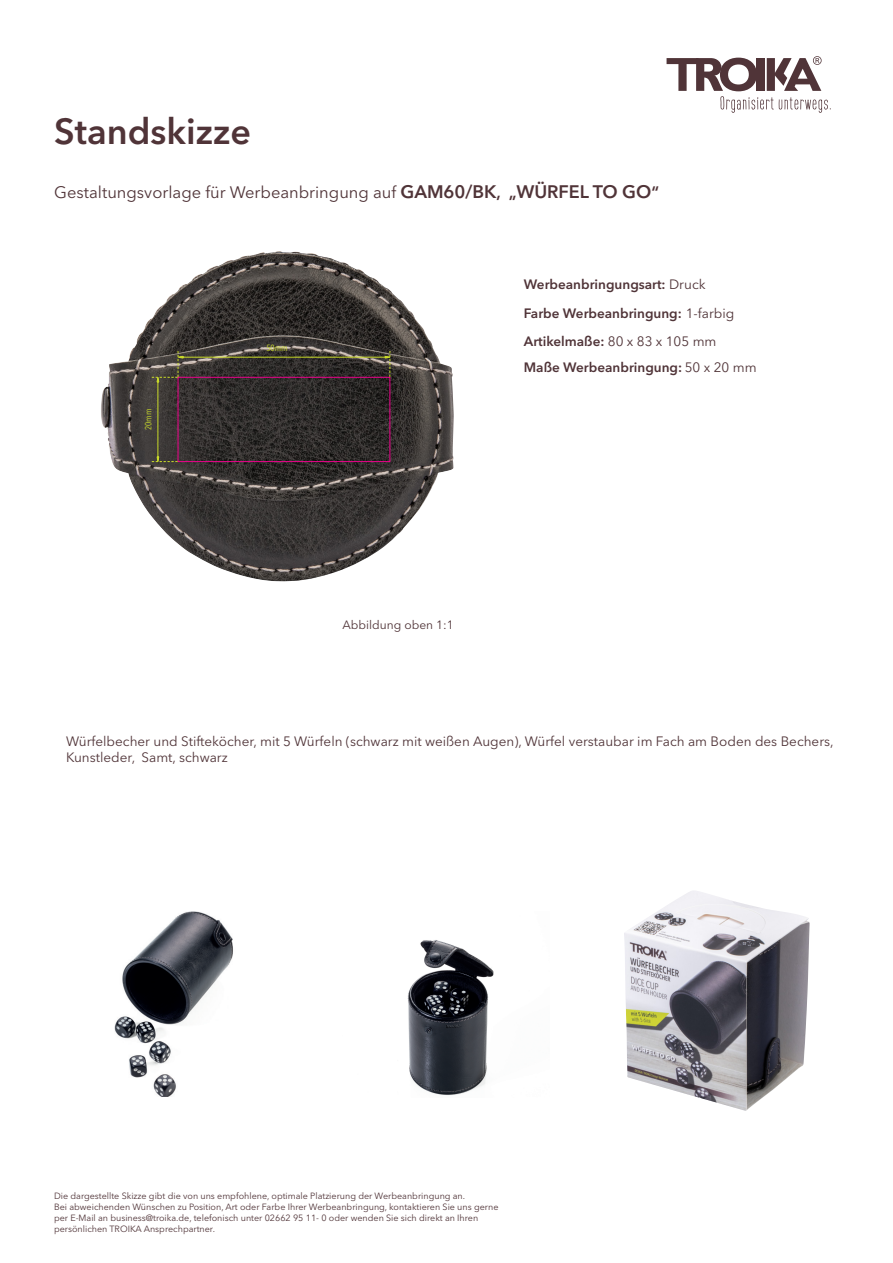
<style>
.page{position:relative;width:893px;height:1263px;background:#fff}
.page>*{position:absolute;margin:0;border:0;box-sizing:border-box;transform-origin:0 0}
.t1{font:600 36px "Avenir Next LT Pro";color:#503438}
.t2{font:16.5px "Avenir Next LT Pro";color:#503438}
.t3{font:13.5px/16.2px "Avenir Next LT Pro";color:#503438}
.t4{font:600 13.5px/28.5px "Avenir Next LT Pro";color:#503438}
.t5{font:12px "Avenir Next LT Pro";color:#503438}
.t6{font:9px/10.8px "Avenir Next LT Pro";color:#503438}
.t7{font:condensed 9px "Avenir Next LT Pro";color:#cadb2a}
.s1{font-weight:600;font-size:18px}
.s2{font-weight:600}
.s3{font-weight:400}
</style>
<div class="page">
<svg style="left:667px;top:56px;width:164px;height:57px"></svg>
<img style="left:101px;top:251px;width:353px;height:331px">
<div style="left:178px;top:377px;width:212px;height:85px;border:1px solid #ed028c"></div>
<hr style="left:158px;top:381px;width:1px;height:77px;background:#cadb2a">
<svg style="left:152px;top:456px;width:26px;height:6px"></svg>
<hr style="left:182px;top:357px;width:204px;height:1px;background:#cadb2a">
<svg style="left:385px;top:351px;width:5px;height:26px"></svg>
<svg style="left:152px;top:351px;width:32px;height:32px"></svg>
<img style="left:114px;top:912px;width:119px;height:185px">
<img style="left:407px;top:940px;width:87px;height:155px">
<img style="left:624px;top:891px;width:186px;height:220px">
<h1 class="t1" style="left:54px;top:110px;width:198px">Standskizze</h1>
<h2 class="t2" style="left:54px;top:182px;width:606px">Gestaltungsvorlage für Werbeanbringung auf <span class="s1">GAM60/BK</span><span class="s2">, „</span><span class="s1">WÜRFEL TO GO</span><span class="s2">“</span></h2>
<p class="t7" style="left:143px;top:430px;width:23px;rotate:-90deg">20mm</p>
<p class="t7" style="left:266px;top:342px;width:23px">50mm</p>
<h3 class="t4" style="left:524px;top:270px;width:212px">Werbeanbringungsart: <span class="s3">Druck<br></span>Farbe Werbeanbringung: <span class="s3">1-farbig<br></span>Artikelmaße: <span class="s3">80 x 83 x 105 mm</span></h3>
<h3 class="t4" style="left:524px;top:353px;width:234px">Maße Werbeanbringung: <span class="s3">50 x 20 mm</span></h3>
<h3 class="t5" style="left:342px;top:618px;width:113px">Abbildung oben 1:1</h3>
<h3 class="t3" style="left:66px;top:733px;width:769px">Würfelbecher und Stifteköcher, mit 5 Würfeln (schwarz mit weißen Augen), Würfel verstaubar im Fach am Boden des Bechers,<br>Kunstleder, Samt, schwarz</h3>
<p class="t6" style="left:54px;top:1191px;width:446px">Die dargestellte Skizze gibt die von uns empfohlene, optimale Platzierung der Werbeanbringung an.<br>Bei abweichenden Wünschen zu Position, Art oder Farbe Ihrer Werbeanbringung, kontaktieren Sie uns gerne per E-Mail an business@troika.de, telefonisch unter 02662 95 11- 0 oder wenden Sie sich direkt an Ihren persönlichen TROIKA Ansprechpartner.</p>
</div>
